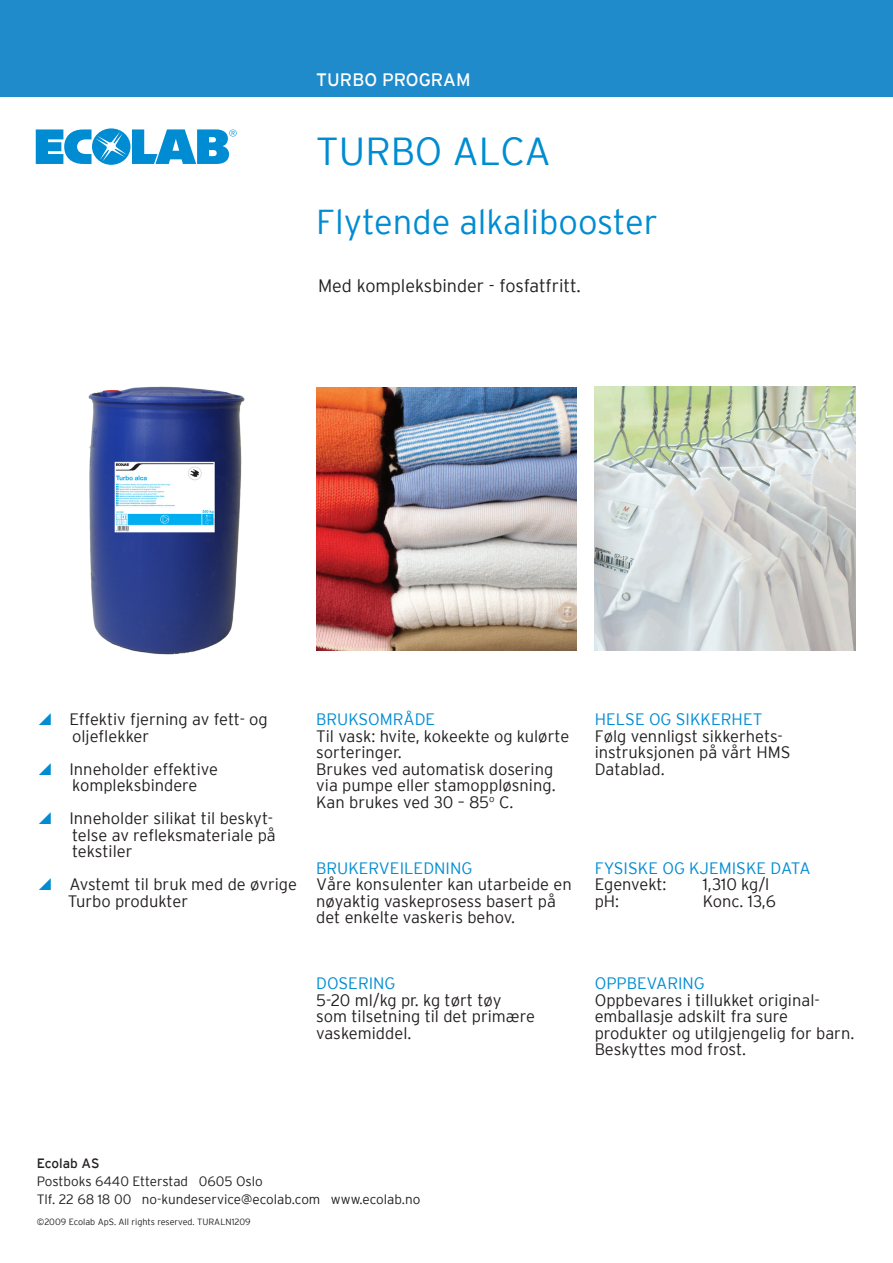
<style>
.page{position:relative;width:893px;height:1263px;background:#fff}
.page>*{position:absolute;margin:0;border:0;box-sizing:border-box;transform-origin:0 0}
.t1{font:300 39px "Interstate";color:#008cd2}
.t2{font:300 34.5px "Interstate";color:#008cd2}
.t3{font:300 18px "Interstate";color:#231f20}
.t4{font:18px "Interstate";letter-spacing:-.005em;color:#fff}
.t5{font:300 16.5px/16.5px "Interstate";color:#231f20}
.t6{font:300 16.5px "Interstate";color:#008cd2}
.t7{font:300 13.5px "Interstate";color:#231f20}
.t8{font:13.5px "Interstate";letter-spacing:-.005em;color:#231f20}
.t9{font:300 9px "Interstate";color:#231f20}
</style>
<div class="page">
<svg style="left:36px;top:128px;width:201px;height:37px"></svg>
<img style="left:316px;top:387px;width:261px;height:264px">
<img style="left:595px;top:387px;width:260px;height:264px">
<img style="left:88px;top:387px;width:156px;height:267px">
<div style="left:0;top:0;width:893px;height:97px;background:#1f8bcb"></div>
<p class="t4" style="left:316px;top:69px;width:156px">TURBO PROGRAM</p>
<p class="t4" style="left:316px;top:69px;width:58px">PASTA</p>
<p class="t1" style="left:316px;top:129px;width:236px">TURBO ALCA</p>
<p class="t2" style="left:316px;top:203px;width:343px">Flytende alkalibooster</p>
<p class="t3" style="left:318px;top:276px;width:264px">Med kompleksbinder - fosfatfritt.</p>
<p class="t5" style="left:69px;top:711px;width:200px">Effektiv fjerning av fett- og oljeflekker</p>
<p class="t5" style="left:69px;top:761px;width:150px">Inneholder effektive kompleksbindere</p>
<p class="t5" style="left:69px;top:810px;width:208px">Inneholder silikat til beskyt&shy;telse av refleksmateriale på tekstiler</p>
<p class="t5" style="left:68px;top:876px;width:231px">Avstemt til bruk med de øvrige<br>Turbo produkter</p>
<p class="t6" style="left:316px;top:710px;width:120px">BRUKSOMRÅDE</p>
<p class="t5" style="left:316px;top:728px;width:254px">Til vask: hvite, kokeekte og kulørte sorteringer.</p>
<p class="t5" style="left:316px;top:761px;width:241px">Brukes ved automatisk dosering via pumpe eller stamoppløsning.</p>
<p class="t5" style="left:316px;top:794px;width:199px">Kan brukes ved 30 – 85<sup>o</sup> C.</p>
<p class="t6" style="left:316px;top:859px;width:157px">BRUKERVEILEDNING</p>
<p class="t5" style="left:316px;top:876px;width:257px">Våre konsulenter kan utarbeide en nøyaktig vaskeprosess basert på det enkelte vaskeris behov.</p>
<p class="t6" style="left:316px;top:974px;width:81px">DOSERING</p>
<p class="t5" style="left:316px;top:992px;width:220px">5-20 ml/kg pr. kg tørt tøy som tilsetning til det primære vaskemiddel.</p>
<p class="t6" style="left:595px;top:710px;width:169px">HELSE OG SIKKERHET</p>
<p class="t5" style="left:595px;top:728px;width:197px">Følg vennligst sikkerhets&shy;instruksjonen på vårt HMS<br>Datablad.</p>
<p class="t6" style="left:595px;top:859px;width:217px">FYSISKE OG KJEMISKE DATA</p>
<p class="t5" style="left:595px;top:876px;width:73px">Egenvekt:</p>
<p class="t5" style="left:703px;top:876px;width:68px">1,310 kg/l</p>
<p class="t5" style="left:595px;top:893px;width:26px">pH:</p>
<p class="t5" style="left:703px;top:893px;width:75px">Konc. 13,6</p>
<p class="t6" style="left:595px;top:974px;width:112px">OPPBEVARING</p>
<p class="t5" style="left:595px;top:992px;width:261px">Oppbevares i tillukket original&shy;emballasje adskilt fra sure produkter og utilgjengelig for barn.</p>
<p class="t5" style="left:595px;top:1041px;width:153px">Beskyttes mod frost.</p>
<p class="t8" style="left:37px;top:1156px;width:64px">Ecolab AS</p>
<p class="t7" style="left:37px;top:1174px;width:228px">Postboks 6440 Etterstad 0605 Oslo</p>
<p class="t7" style="left:37px;top:1192px;width:385px">Tlf. 22 68 18 00 no-kundeservice@ecolab.com www.ecolab.no</p>
<p class="t9" style="left:37px;top:1217px;width:215px">©2009 Ecolab ApS. All rights reserved. TURALN1209</p>
</div>
